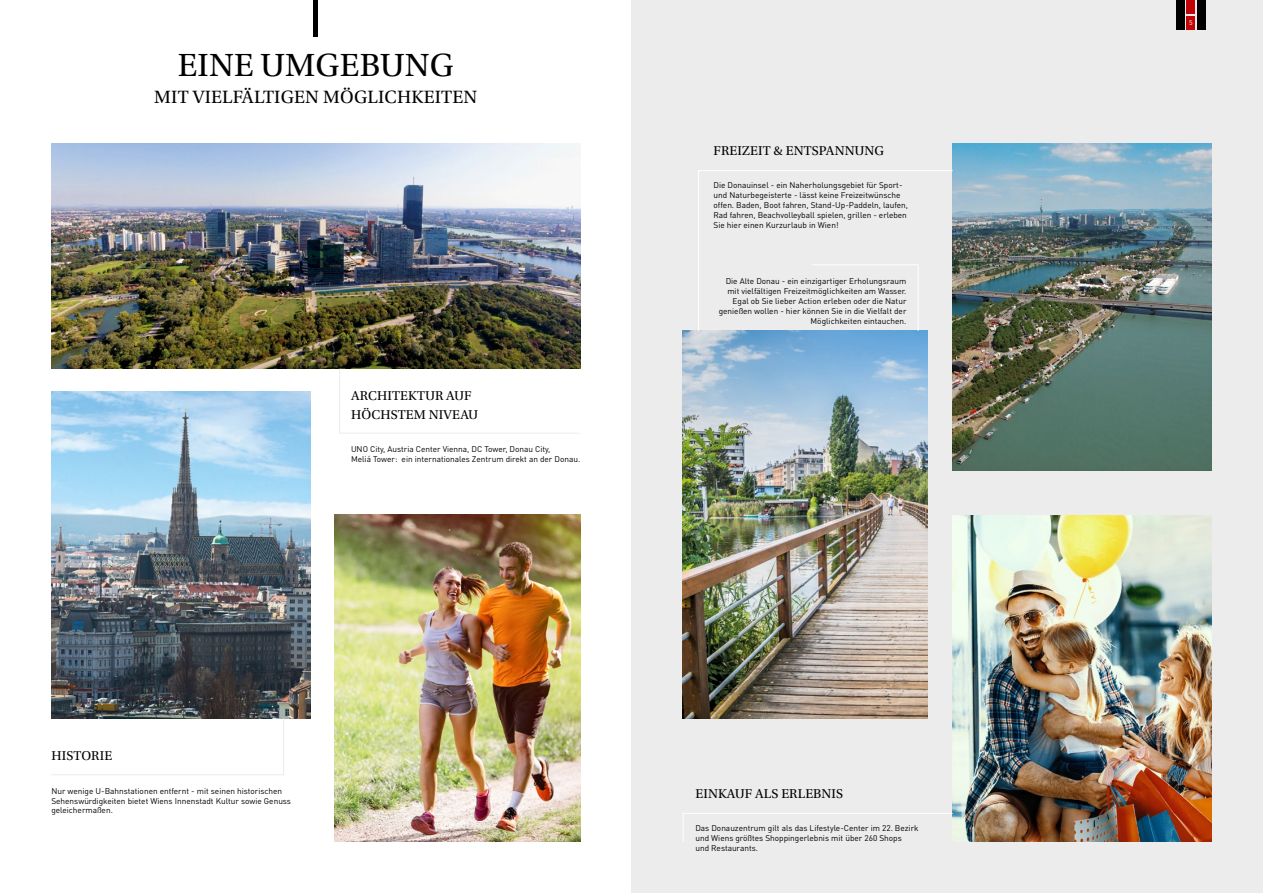
<style>
.page{position:relative;width:1263px;height:893px;background:#fff}
.page>*{position:absolute;margin:0;border:0;box-sizing:border-box;transform-origin:0 0}
.t1{font:33.75px "Utopia Std";letter-spacing:.01em;color:#000}
.t2{font:18.75px "Utopia Std";letter-spacing:.01em;color:#000}
.t3{font:13.5px/18.7px "Utopia Std";letter-spacing:.01em;color:#000}
.t4{font:8.25px/9.9px "DIN Pro";color:#000}
.t5{font:6.75px "DIN Pro";color:#fff}
</style>
<div class="page">
<div style="left:631px;top:0;width:632px;height:893px;background:#ececec"></div>
<hr style="left:314px;top:0;width:4px;height:37px;background:#000">
<img style="left:51px;top:391px;width:260px;height:327px">
<img style="left:51px;top:144px;width:529px;height:225px">
<img style="left:953px;top:516px;width:258px;height:325px">
<img style="left:953px;top:144px;width:258px;height:326px">
<img style="left:683px;top:331px;width:245px;height:387px">
<svg style="left:697px;top:170px;width:257px;height:162px"></svg>
<svg style="left:683px;top:812px;width:271px;height:30px"></svg>
<img style="left:335px;top:514px;width:245px;height:327px">
<svg style="left:339px;top:368px;width:242px;height:66px"></svg>
<svg style="left:51px;top:717px;width:234px;height:58px"></svg>
<div style="left:1176px;top:0;width:8px;height:30px;background:#000"></div>
<div style="left:1197px;top:0;width:9px;height:30px;background:#000"></div>
<div style="left:1186px;top:0;width:9px;height:14px;background:#c00304"></div>
<div style="left:1186px;top:16px;width:9px;height:14px;background:#c00304"></div>
<h1 class="t1" style="left:178px;top:46px;width:278px">EINE UMGEBUNG</h1>
<h2 class="t2" style="left:154px;top:87px;width:324px">MIT VIELFÄLTIGEN MÖGLICHKEITEN</h2>
<h3 class="t3" style="left:351px;top:387px;width:129px">ARCHITEKTUR AUF<br>HÖCHSTEM NIVEAU</h3>
<p class="t4" style="left:351px;top:444px;width:231px">UNO City, Austria Center Vienna, DC Tower, Donau City,<br>Meliá Tower: ein internationales Zentrum direkt an der Donau.</p>
<h3 class="t3" style="left:51px;top:747px;width:62px">HISTORIE</h3>
<p class="t4" style="left:51px;top:786px;width:241px">Nur wenige U-Bahnstationen entfernt - mit seinen historischen<br>Sehenswürdigkeiten bietet Wiens Innenstadt Kultur sowie Genuss geleichermaßen.</p>
<h3 class="t3" style="left:714px;top:142px;width:172px">FREIZEIT &amp; ENTSPANNUNG</h3>
<p class="t4" style="left:713px;top:180px;width:196px">Die Donauinsel - ein Naherholungsgebiet für Sport&shy;und Naturbegeisterte - lässt keine Freizeitwünsche offen. Baden, Boot fahren, Stand-Up-Paddeln, laufen, Rad fahren, Beachvolleyball spielen, grillen - erleben Sie hier einen Kurzurlaub in Wien!</p>
<p class="t4" style="left:719px;top:276px;width:189px;text-align:right">Die Alte Donau - ein einzigartiger Erholungsraum mit vielfältigen Freizeitmöglichkeiten am Wasser.<br>Egal ob Sie lieber Action erleben oder die Natur genießen wollen - hier können Sie in die Vielfalt der Möglichkeiten eintauchen.</p>
<h3 class="t3" style="left:695px;top:784px;width:149px">EINKAUF ALS ERLEBNIS</h3>
<p class="t4" style="left:695px;top:823px;width:225px">Das Donauzentrum gilt als das Lifestyle-Center im 22. Bezirk und Wiens größtes Shoppingerlebnis mit über 260 Shops<br>und Restaurants.</p>
<p class="t5" style="left:1189px;top:18px;width:5px">5</p>
</div>
